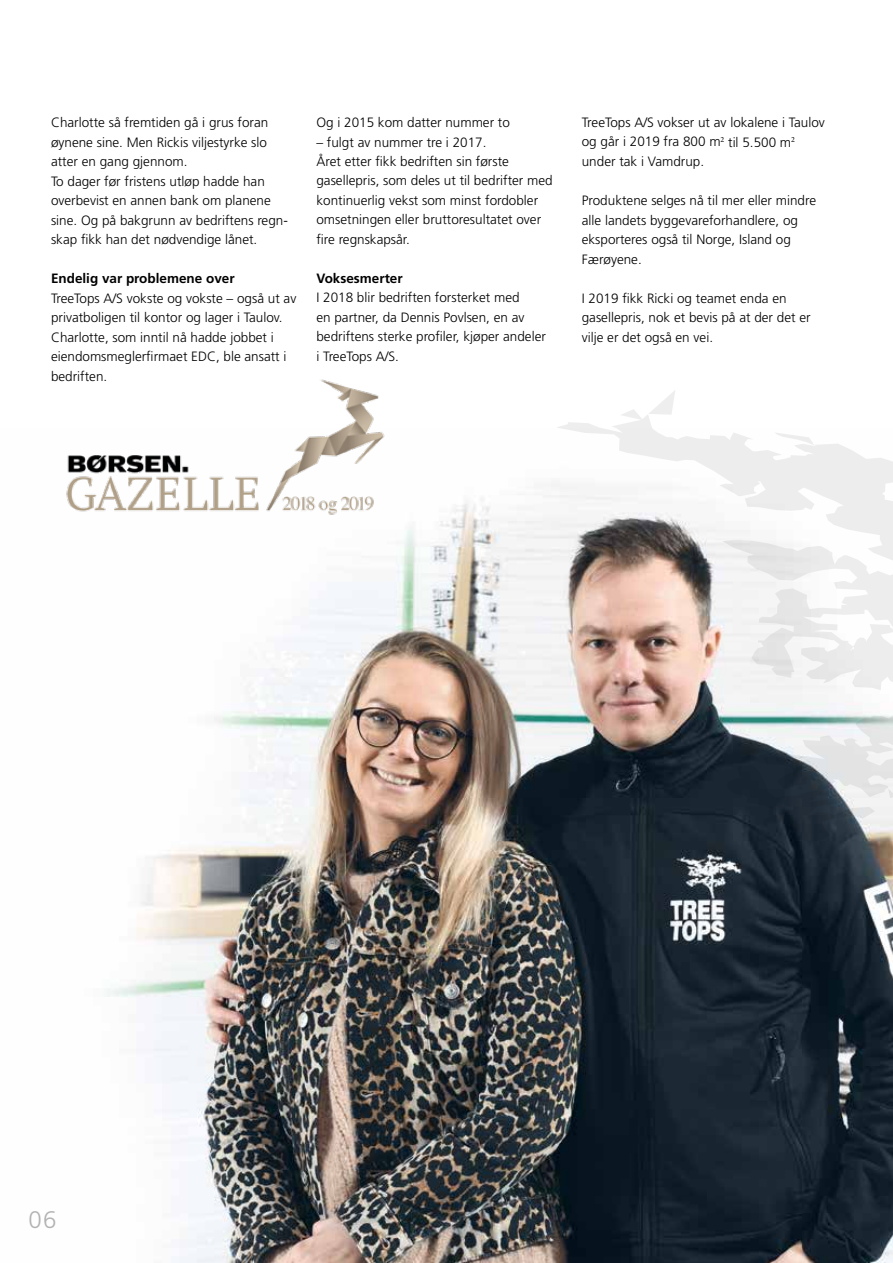
<style>
.page{position:relative;width:893px;height:1263px;background:#fff}
.page>*{position:absolute;margin:0;border:0;box-sizing:border-box;transform-origin:0 0}
.t1{font:300 24px "Frutiger";color:#b3b2b2}
.t2{font:300 13.5px/19.5px "Frutiger";color:#000}
.t3{font:700 13.5px "Frutiger";color:#000}
</style>
<div class="page">
<img style="left:106px;top:483px;width:787px;height:780px">
<svg style="left:727px;top:685px;width:166px;height:157px"></svg>
<svg style="left:556px;top:391px;width:337px;height:294px"></svg>
<img style="left:66px;top:379px;width:327px;height:143px">
<p class="t2" style="left:51px;top:113px;width:238px">Charlotte så fremtiden gå i grus foran øynene sine. Men Rickis viljestyrke slo atter en gang gjennom.<br>To dager før fristens utløp hadde han overbevist en annen bank om planene sine. Og på bakgrunn av bedriftens regn&shy;skap fikk han det nødvendige lånet.</p>
<p class="t3" style="left:51px;top:270px;width:185px">Endelig var problemene over</p>
<p class="t2" style="left:51px;top:288px;width:247px">TreeTops A/S vokste og vokste – også ut av privatboligen til kontor og lager i Taulov.<br>Charlotte, som inntil nå hadde jobbet i eiendomsmeglerfirmaet EDC, ble ansatt i bedriften.</p>
<p class="t2" style="left:316px;top:113px;width:195px">Og i 2015 kom datter nummer to</p>
<p class="t2" style="left:316px;top:132px;width:238px">– fulgt av nummer tre i 2017.<br>Året etter fikk bedriften sin første gasellepris, som deles ut til bedrifter med kontinuerlig vekst som minst fordobler omsetningen eller bruttoresultatet over fire regnskapsår.</p>
<p class="t3" style="left:316px;top:270px;width:88px">Voksesmerter</p>
<p class="t2" style="left:316px;top:288px;width:231px">I 2018 blir bedriften forsterket med<br>en partner, da Dennis Povlsen, en av bedriftens sterke profiler, kjøper andeler i TreeTops A/S.</p>
<p class="t2" style="left:582px;top:113px;width:245px">TreeTops A/S vokser ut av lokalene i Taulov og går i 2019 fra 800 m<sup>2</sup> til 5.500 m<sup>2 </sup>under tak i Vamdrup.</p>
<p class="t2" style="left:582px;top:191px;width:236px">Produktene selges nå til mer eller mindre alle landets byggevareforhandlere, og eksporteres også til Norge, Island og<br>Færøyene.</p>
<p class="t2" style="left:582px;top:288px;width:230px">I 2019 fikk Ricki og teamet enda en gasellepris, nok et bevis på at der det er vilje er det også en vei.</p>
<h1 class="t1" style="left:29px;top:1206px;width:29px">06</h1>
</div>
